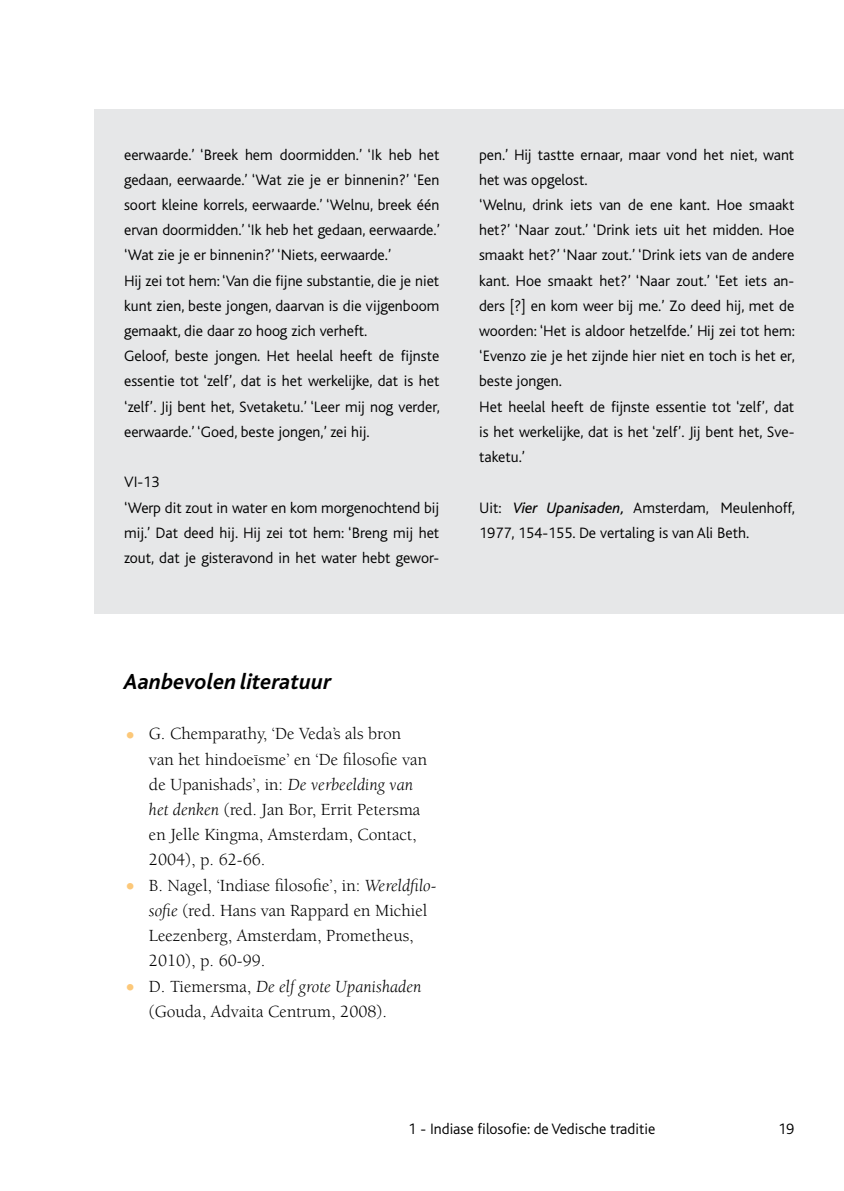
<style>
.page{position:relative;width:844px;height:1191px;background:#fff}
.page>*{position:absolute;margin:0;border:0;box-sizing:border-box;transform-origin:0 0}
.t1{font:italic 700 22.75px "Bliss";color:#000}
.t2{font:17.5px/25.2px "Berkeley";color:#000}
.t3{font:300 15.75px/25.2px "Bliss";color:#000}
.s1{font-weight:400;font-style:italic}
.s2{font-size:24.5px;color:#fcc879}
.s3{font-style:italic}
</style>
<div class="page">
<div style="left:94px;top:109px;width:749px;height:504px;background:#e6e7e8"></div>
<p class="t3" style="left:124px;top:142px;width:317px">eerwaarde.’ ‘Breek hem doormidden.’ ‘Ik heb het gedaan, eerwaarde.’ ‘Wat zie je er binnenin?’ ‘Een soort kleine korrels, eerwaarde.’ ‘Welnu, breek één ervan doormidden.’ ‘Ik heb het gedaan, eerwaarde.’ ‘Wat zie je er binnenin?’ ‘Niets, eerwaarde.’<br>Hij zei tot hem: ‘Van die fijne substantie, die je niet kunt zien, beste jongen, daarvan is die vijgenboom gemaakt, die daar zo hoog zich verheft.<br>Geloof, beste jongen. Het heelal heeft de fijnste essentie tot ‘zelf’, dat is het werkelijke, dat is het ‘zelf’. Jij bent het, Svetaketu.’ ‘Leer mij nog verder, eerwaarde.’ ‘Goed, beste jongen,’ zei hij.</p>
<p class="t3" style="left:124px;top:470px;width:316px">VI-13<br>‘Werp dit zout in water en kom morgenochtend bij mij.’ Dat deed hij. Hij zei tot hem: ‘Breng mij het zout, dat je gisteravond in het water hebt gewor-</p>
<p class="t3" style="left:479px;top:142px;width:317px">pen.’ Hij tastte ernaar, maar vond het niet, want het was opgelost.<br>‘Welnu, drink iets van de ene kant. Hoe smaakt het?’ ‘Naar zout.’ ‘Drink iets uit het midden. Hoe smaakt het?’ ‘Naar zout.’ ‘Drink iets van de andere kant. Hoe smaakt het?’ ‘Naar zout.’ ‘Eet iets an&shy;ders [?] en kom weer bij me.’ Zo deed hij, met de woorden: ‘Het is aldoor hetzelfde.’ Hij zei tot hem: ‘Evenzo zie je het zijnde hier niet en toch is het er, beste jongen.<br>Het heelal heeft de fijnste essentie tot ‘zelf’, dat is het werkelijke, dat is het ‘zelf’. Jij bent het, Sve&shy;taketu.’</p>
<p class="t3" style="left:479px;top:495px;width:317px">Uit: <span class="s1">Vier Upanisaden,</span> Amsterdam, Meulenhoff,<br>1977, 154-155. De vertaling is van Ali Beth.</p>
<h1 class="t1" style="left:124px;top:670px;width:209px">Aanbevolen literatuur</h1>
<p class="t2" style="left:149px;top:721px;width:279px;text-indent:-25px"><span class="s2">•</span> G. Chemparathy, ‘De Veda’s als bron van het hindoeïsme’ en ‘De filosofie van de Upanishads’, in: <span class="s3">De verbeelding van het denken</span> (red. Jan Bor, Errit Petersma en Jelle Kingma, Amsterdam, Contact, 2004), p. 62-66.</p>
<p class="t2" style="left:149px;top:873px;width:289px;text-indent:-25px"><span class="s2">•</span> B. Nagel, ‘Indiase filosofie’, in: <span class="s3">Wereldfilo&shy;sofie</span> (red. Hans van Rappard en Michiel Leezenberg, Amsterdam, Prometheus, 2010), p. 60-99.</p>
<p class="t2" style="left:124px;top:973px;width:299px;text-align:center"><span class="s2">•</span> D. Tiemersma, <span class="s3">De elf grote Upanishaden </span>(Gouda, Advaita Centrum, 2008).</p>
<p class="t3" style="left:408px;top:1116px;width:248px">1 - Indiase filosofie: de Vedische traditie</p>
<p class="t3" style="left:777px;top:1116px;width:18px">19</p>
</div>
